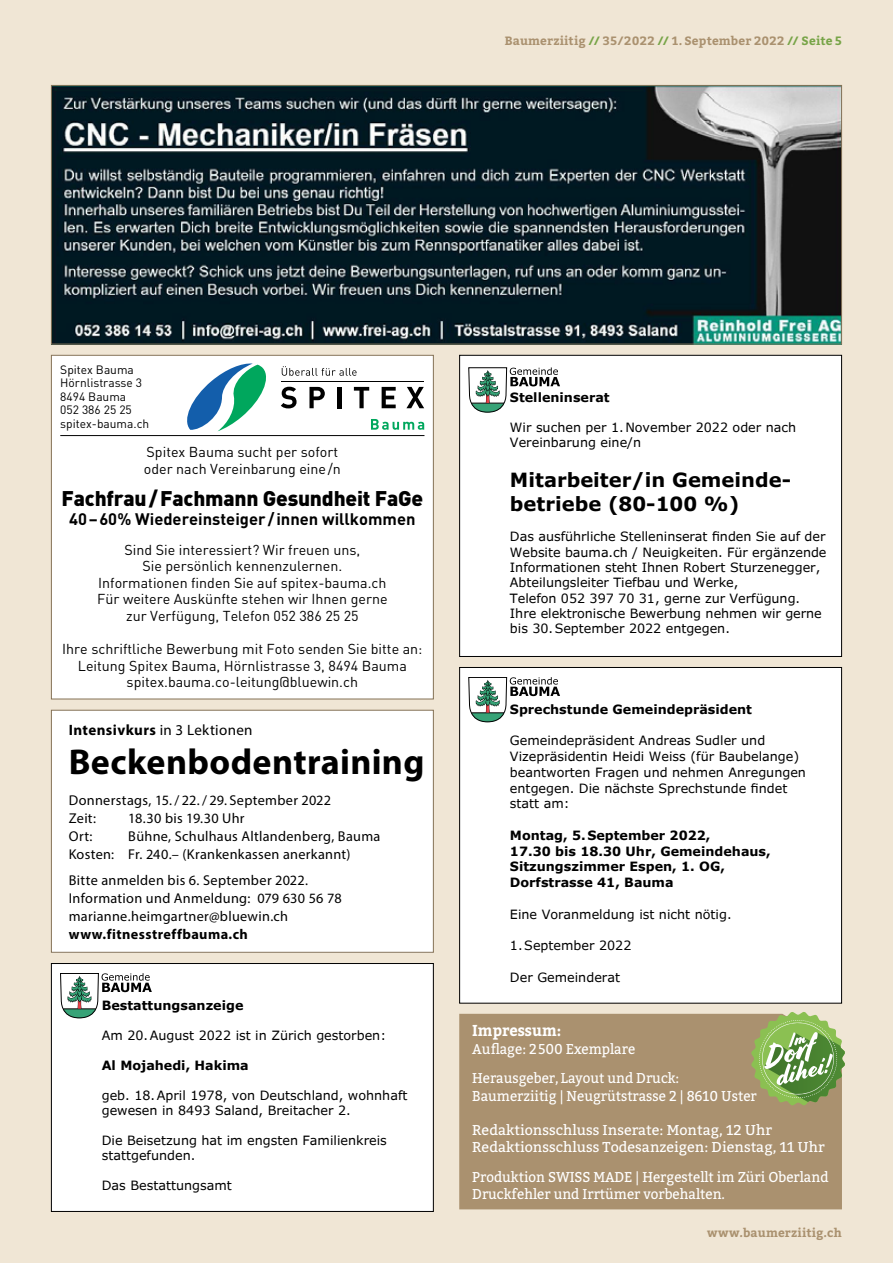
<style>
.page{position:relative;width:893px;height:1263px;background:#f0e6d5}
.page>*{position:absolute;margin:0;border:0;box-sizing:border-box;transform-origin:0 0}
.t1{font:700 36px "Myriad Pro";letter-spacing:.01em;color:#000}
.t2{font:900 21px "DIN";letter-spacing:-.01em;color:#000}
.t3{font:700 19.5px/24px "Verdana Pro";color:#000}
.t4{font:700 16.5px "DIN";color:#000}
.t5{font:700 15.75px "Bitter";color:#fff;scale:.94 1}
.t6{font:700 15px "Myriad Pro";letter-spacing:.025em;color:#000}
.t7{font:14.25px/16.5px "DIN";color:#000;text-align:center}
.t8{font:14.25px/18px "Myriad Pro";letter-spacing:.02em;color:#000}
.t9{font:14.25px/29.8px "Bitter";color:#fff;scale:.94 1}
.t10{font:14.25px/17.2px "Bitter";color:#fff}
.t11{font:700 14.25px "Myriad Pro";letter-spacing:.03em;color:#000}
.t12{font:12.75px/15.3px "Verdana Pro";color:#000}
.t13{font:700 12.75px/15.8px "Verdana Pro";color:#000}
.t14{font:700 12px "Bitter";letter-spacing:.015em;color:#aa916f}
.t15{font:12px/13.5px "DIN";color:#000}
.s1{color:#77a447}
.s2{font-weight:400}
</style>
<div class="page">
<div style="left:51px;top:710px;width:382px;height:242px;background:#fff"></div>
<div style="left:51px;top:710px;width:383px;height:243px;border:1px solid #857257"></div>
<img style="left:53px;top:87px;width:787px;height:255px">
<div style="left:51px;top:85px;width:791px;height:259px;border:1px solid #857257"></div>
<div style="left:51px;top:355px;width:382px;height:344px;background:#fff"></div>
<hr style="left:60px;top:435px;width:364px;height:1px;background:#000">
<div style="left:51px;top:355px;width:383px;height:344px;border:1px solid #857257"></div>
<svg style="left:187px;top:363px;width:79px;height:68px"></svg>
<svg style="left:281px;top:387px;width:16px;height:21px"></svg>
<svg style="left:309px;top:387px;width:16px;height:21px"></svg>
<hr style="left:337px;top:387px;width:4px;height:21px;background:#000">
<svg style="left:354px;top:387px;width:15px;height:21px"></svg>
<svg style="left:382px;top:387px;width:14px;height:21px"></svg>
<svg style="left:406px;top:387px;width:18px;height:21px"></svg>
<hr style="left:282px;top:381px;width:142px;height:1px;background:#000">
<svg style="left:282px;top:366px;width:75px;height:10px"></svg>
<svg style="left:371px;top:419px;width:53px;height:11px"></svg>
<div style="left:460px;top:355px;width:382px;height:301px;background:#fff"></div>
<div style="left:459px;top:355px;width:383px;height:302px;border:1px solid #000"></div>
<svg style="left:468px;top:367px;width:92px;height:45px"></svg>
<div style="left:460px;top:667px;width:382px;height:336px;background:#fff"></div>
<div style="left:459px;top:667px;width:383px;height:336px;border:1px solid #000"></div>
<svg style="left:468px;top:677px;width:92px;height:45px"></svg>
<div style="left:459px;top:1014px;width:383px;height:195px;background:#aa916f"></div>
<svg style="left:751px;top:1012px;width:94px;height:93px;background:#93b06e"></svg>
<div style="left:51px;top:963px;width:382px;height:248px;background:#fff"></div>
<div style="left:51px;top:963px;width:383px;height:249px;border:1px solid #000"></div>
<svg style="left:60px;top:973px;width:92px;height:45px"></svg>
<p class="t14" style="left:505px;top:31px;width:339px">Baumerziitig <span class="s1">//</span> 35/2022 <span class="s1">//</span> 1. September 2022 <span class="s1">// Seite 5</span></p>
<p class="t15" style="left:60px;top:363px;width:91px">Spitex Bauma<br>Hörnlistrasse 3<br>8494 Bauma<br>052 386 25 25 spitex-bauma.ch</p>
<p class="t7" style="left:144px;top:443px;width:199px;text-align:left">Spitex Bauma sucht per sofort oder nach Vereinbarung eine/n</p>
<h2 class="t2" style="left:62px;top:484px;width:363px">Fachfrau / Fachmann Gesundheit FaGe</h2>
<p class="t4" style="left:69px;top:509px;width:348px">40 – 60% Wiedereinsteiger / innen willkommen</p>
<p class="t7" style="left:97px;top:541px;width:292px">Sind Sie interessiert? Wir freuen uns,<br>Sie persönlich kennenzulernen.<br>Informationen finden Sie auf spitex-bauma.ch Für weitere Auskünfte stehen wir Ihnen gerne zur Verfügung, Telefon 052 386 25 25</p>
<p class="t7" style="left:62px;top:641px;width:362px">Ihre schriftliche Bewerbung mit Foto senden Sie bitte an:<br>Leitung Spitex Bauma, Hörnlistrasse 3, 8494 Bauma spitex.bauma.co-leitung@bluewin.ch</p>
<p class="t6" style="left:69px;top:720px;width:185px">Intensivkurs <span class="s2">in 3 Lektionen</span></p>
<h1 class="t1" style="left:69px;top:738px;width:357px">Beckenbodentraining</h1>
<p class="t8" style="left:69px;top:791px;width:264px">Donnerstags, 15./ 22./ 29. September 2022<br>Zeit:</p>
<p class="t8" style="left:128px;top:809px;width:118px">18.30 bis 19.30 Uhr</p>
<p class="t8" style="left:69px;top:827px;width:313px;text-indent:60px">Bühne, Schulhaus Altlandenberg, Bauma<br>Kosten: Fr. 240.– (Krankenkassen anerkannt)</p>
<p class="t8" style="left:69px;top:871px;width:274px">Bitte anmelden bis 6. September 2022.<br>Information und Anmeldung: 079 630 56 78 marianne.heimgartner@bluewin.ch</p>
<p class="t11" style="left:69px;top:925px;width:181px">www.fitnesstreffbauma.ch</p>
<p class="t8" style="left:69px;top:827px;width:25px">Ort:</p>
<p class="t13" style="left:102px;top:997px;width:143px">Bestattungsanzeige</p>
<p class="t12" style="left:102px;top:1028px;width:286px">Am 20.August 2022 ist in Zürich gestorben:</p>
<p class="t13" style="left:102px;top:1057px;width:149px">Al Mojahedi, Hakima</p>
<p class="t12" style="left:102px;top:1088px;width:307px">geb. 18.April 1978, von Deutschland, wohnhaft gewesen in 8493 Saland, Breitacher 2.</p>
<p class="t12" style="left:102px;top:1133px;width:287px">Die Beisetzung hat im engsten Familienkreis stattgefunden.</p>
<p class="t12" style="left:102px;top:1178px;width:132px">Das Bestattungsamt</p>
<p class="t13" style="left:510px;top:389px;width:101px">Stelleninserat</p>
<p class="t12" style="left:510px;top:420px;width:288px">Wir suchen per 1.November 2022 oder nach<br>Vereinbarung eine/n</p>
<h3 class="t3" style="left:510px;top:468px;width:283px">Mitarbeiter/in Gemeinde&shy;betriebe (80-100 %)</h3>
<p class="t12" style="left:510px;top:529px;width:318px">Das ausführliche Stelleninserat finden Sie auf der Website bauma.ch / Neuigkeiten. Für ergänzende Informationen steht Ihnen Robert Sturzenegger, Abteilungsleiter Tiefbau und Werke,<br>Telefon 052 397 70 31, gerne zur Verfügung.<br>Ihre elektronische Bewerbung nehmen wir gerne bis 30.September 2022 entgegen.</p>
<p class="t13" style="left:510px;top:701px;width:244px">Sprechstunde Gemeindepräsident</p>
<p class="t12" style="left:510px;top:733px;width:298px;line-height:15.8px">Gemeindepräsident Andreas Sudler und Vizepräsidentin Heidi Weiss (für Baubelange) beantworten Fragen und nehmen Anregungen entgegen. Die nächste Sprechstunde findet statt am:</p>
<p class="t13" style="left:510px;top:827px;width:262px">Montag, 5.September 2022,<br>17.30 bis 18.30 Uhr, Gemeindehaus,<br>Sitzungszimmer Espen, 1. OG,<br>Dorfstrasse 41, Bauma</p>
<p class="t12" style="left:510px;top:906px;width:223px">Eine Voranmeldung ist nicht nötig.</p>
<p class="t12" style="left:510px;top:938px;width:123px">1.September 2022</p>
<p class="t12" style="left:510px;top:969px;width:112px">Der Gemeinderat</p>
<p class="t5" style="left:472px;top:1019px;width:96px">Impressum:</p>
<p class="t9" style="left:472px;top:1033px;width:222px">Auflage: 2500 Exemplare<br>Herausgeber, Layout und Druck:</p>
<p class="t9" style="left:472px;top:1080px;width:304px">Baumerziitig | Neugrütstrasse 2 | 8610 Uster</p>
<p class="t10" style="left:472px;top:1121px;width:354px">Redaktionsschluss Inserate: Montag, 12 Uhr<br>Redaktionsschluss Todesanzeigen: Dienstag, 11 Uhr</p>
<p class="t9" style="left:472px;top:1168px;width:381px;line-height:17.1px">Produktion SWISS MADE | Hergestellt im Züri Oberland<br>Druckfehler und Irrtümer vorbehalten.</p>
<p class="t14" style="left:707px;top:1224px;width:136px">www.baumerziitig.ch</p>
</div>
